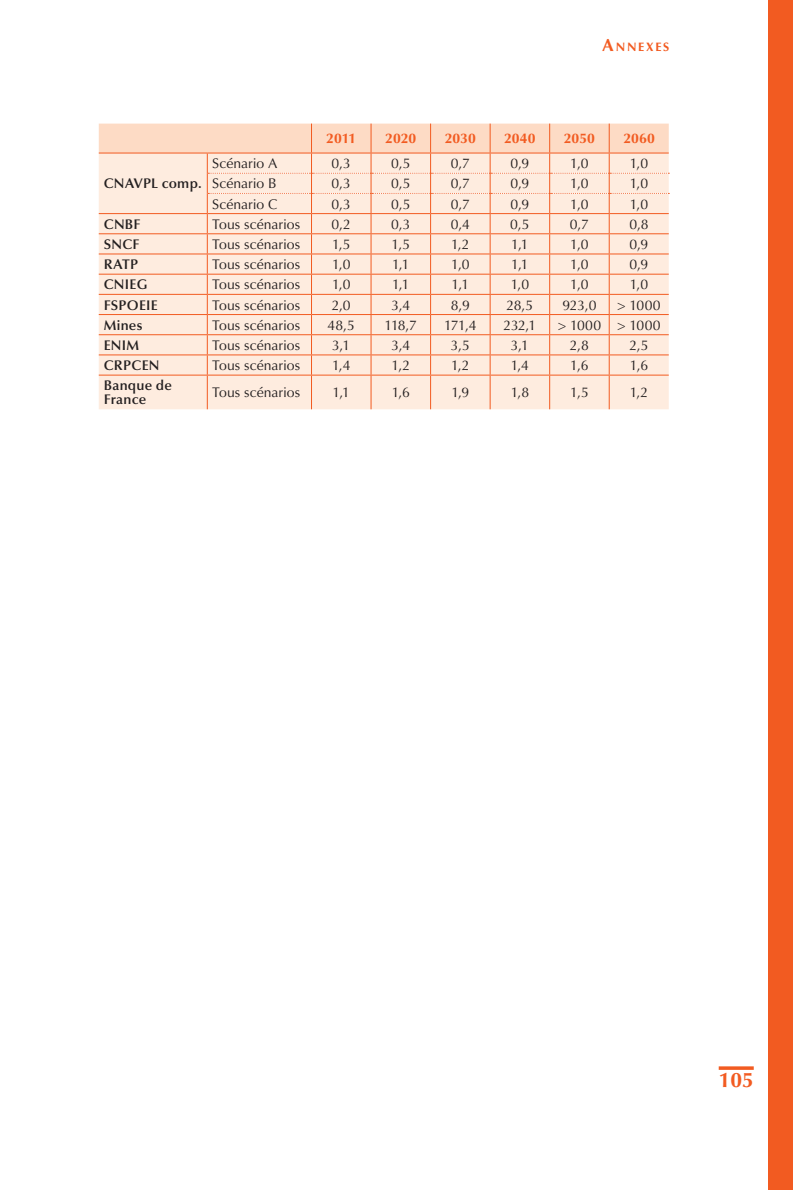
<style>
.page{position:relative;width:793px;height:1190px;background:#fff}
.page>*{position:absolute;margin:0;border:0;box-sizing:border-box;transform-origin:0 0}
.t1{font:700 21px "Optima LT Std";color:#f25b21}
.t2{font:14px "Optima LT Std";color:#231f20}
.t3{font:600 14px/14px "Optima LT Std";letter-spacing:.02em;color:#231f20}
.t4{font:700 14px "Optima LT Std";letter-spacing:.005em;color:#f25b21}
.t5{font:14px "Optima LT Std";letter-spacing:.025em;color:#231f20}
.t6{font:700 12.25px "Optima LT Std";letter-spacing:.145em;color:#f25b21}
.s1{font-size:17.5px}
</style>
<div class="page">
<svg style="left:719px;top:1066px;width:35px;height:4px"></svg>
<div style="left:768px;top:0;width:25px;height:1190px;background:#f25b21"></div>
<div style="left:99px;top:376px;width:570px;height:33px;background:#feecdf"></div>
<hr style="left:99px;top:375px;width:108px;height:1px;background:#f25b21">
<hr style="left:207px;top:375px;width:104px;height:1px;background:#f25b21">
<hr style="left:311px;top:375px;width:60px;height:1px;background:#f25b21">
<hr style="left:371px;top:375px;width:59px;height:1px;background:#f25b21">
<hr style="left:430px;top:375px;width:60px;height:1px;background:#f25b21">
<hr style="left:490px;top:375px;width:60px;height:1px;background:#f25b21">
<hr style="left:550px;top:375px;width:59px;height:1px;background:#f25b21">
<hr style="left:609px;top:375px;width:60px;height:1px;background:#f25b21">
<svg style="left:99px;top:124px;width:570px;height:251px;background:#fde2d1"></svg>
<hr style="left:207px;top:375px;width:1px;height:34px;background:#f25b21">
<hr style="left:311px;top:375px;width:1px;height:34px;background:#f25b21">
<hr style="left:371px;top:375px;width:1px;height:34px;background:#f25b21">
<hr style="left:430px;top:375px;width:1px;height:34px;background:#f25b21">
<hr style="left:490px;top:375px;width:1px;height:34px;background:#f25b21">
<hr style="left:549px;top:375px;width:1px;height:34px;background:#f25b21">
<hr style="left:609px;top:375px;width:1px;height:34px;background:#f25b21">
<p class="t6" style="left:602px;top:40px;width:69px"><span class="s1">A</span>NNEXES</p>
<p class="t3" style="left:104px;top:177px;width:99px">CNAVPL comp.</p>
<p class="t4" style="left:326px;top:130px;width:32px">2011</p>
<p class="t4" style="left:385px;top:130px;width:33px">2020</p>
<p class="t4" style="left:445px;top:130px;width:33px">2030</p>
<p class="t4" style="left:504px;top:130px;width:33px">2040</p>
<p class="t4" style="left:564px;top:130px;width:33px">2050</p>
<p class="t4" style="left:623px;top:130px;width:33px">2060</p>
<p class="t2" style="left:212px;top:155px;width:67px">Scénario A</p>
<p class="t2" style="left:332px;top:155px;width:21px">0,3</p>
<p class="t2" style="left:391px;top:155px;width:21px">0,5</p>
<p class="t2" style="left:451px;top:155px;width:21px">0,7</p>
<p class="t2" style="left:510px;top:155px;width:20px">0,9</p>
<p class="t2" style="left:570px;top:155px;width:20px">1,0</p>
<p class="t2" style="left:630px;top:155px;width:20px">1,0</p>
<p class="t2" style="left:212px;top:176px;width:66px">Scénario B</p>
<p class="t2" style="left:332px;top:176px;width:21px">0,3</p>
<p class="t2" style="left:391px;top:176px;width:21px">0,5</p>
<p class="t2" style="left:451px;top:176px;width:21px">0,7</p>
<p class="t2" style="left:510px;top:176px;width:20px">0,9</p>
<p class="t2" style="left:570px;top:176px;width:20px">1,0</p>
<p class="t2" style="left:630px;top:176px;width:20px">1,0</p>
<p class="t2" style="left:212px;top:196px;width:67px">Scénario C</p>
<p class="t2" style="left:332px;top:196px;width:21px">0,3</p>
<p class="t2" style="left:391px;top:196px;width:21px">0,5</p>
<p class="t2" style="left:451px;top:196px;width:21px">0,7</p>
<p class="t2" style="left:510px;top:196px;width:20px">0,9</p>
<p class="t2" style="left:570px;top:196px;width:20px">1,0</p>
<p class="t2" style="left:630px;top:196px;width:20px">1,0</p>
<p class="t3" style="left:104px;top:217px;width:38px">CNBF</p>
<p class="t2" style="left:212px;top:216px;width:89px">Tous scénarios</p>
<p class="t2" style="left:332px;top:216px;width:21px">0,2</p>
<p class="t2" style="left:391px;top:216px;width:21px">0,3</p>
<p class="t2" style="left:451px;top:216px;width:21px">0,4</p>
<p class="t2" style="left:510px;top:216px;width:21px">0,5</p>
<p class="t2" style="left:570px;top:216px;width:21px">0,7</p>
<p class="t2" style="left:629px;top:216px;width:21px">0,8</p>
<p class="t3" style="left:104px;top:237px;width:37px">SNCF</p>
<p class="t2" style="left:212px;top:236px;width:89px">Tous scénarios</p>
<p class="t2" style="left:332px;top:236px;width:20px">1,5</p>
<p class="t2" style="left:391px;top:236px;width:20px">1,5</p>
<p class="t2" style="left:451px;top:236px;width:20px">1,2</p>
<p class="t2" style="left:511px;top:236px;width:19px">1,1</p>
<p class="t2" style="left:570px;top:236px;width:20px">1,0</p>
<p class="t2" style="left:629px;top:236px;width:20px">0,9</p>
<p class="t3" style="left:104px;top:258px;width:36px">RATP</p>
<p class="t2" style="left:212px;top:256px;width:89px">Tous scénarios</p>
<p class="t2" style="left:332px;top:256px;width:20px">1,0</p>
<p class="t2" style="left:392px;top:256px;width:19px">1,1</p>
<p class="t2" style="left:451px;top:256px;width:20px">1,0</p>
<p class="t2" style="left:511px;top:256px;width:19px">1,1</p>
<p class="t2" style="left:570px;top:256px;width:20px">1,0</p>
<p class="t2" style="left:629px;top:256px;width:20px">0,9</p>
<p class="t3" style="left:104px;top:278px;width:45px">CNIEG</p>
<p class="t2" style="left:212px;top:276px;width:89px">Tous scénarios</p>
<p class="t2" style="left:332px;top:276px;width:20px">1,0</p>
<p class="t2" style="left:392px;top:276px;width:19px">1,1</p>
<p class="t2" style="left:451px;top:276px;width:19px">1,1</p>
<p class="t2" style="left:511px;top:276px;width:20px">1,0</p>
<p class="t2" style="left:570px;top:276px;width:20px">1,0</p>
<p class="t2" style="left:630px;top:276px;width:20px">1,0</p>
<p class="t3" style="left:104px;top:298px;width:56px">FSPOEIE</p>
<p class="t2" style="left:212px;top:297px;width:89px">Tous scénarios</p>
<p class="t2" style="left:332px;top:297px;width:20px">2,0</p>
<p class="t2" style="left:391px;top:297px;width:20px">3,4</p>
<p class="t2" style="left:451px;top:297px;width:20px">8,9</p>
<p class="t2" style="left:506px;top:297px;width:28px">28,5</p>
<p class="t2" style="left:562px;top:297px;width:36px">923,0</p>
<p class="t2" style="left:617px;top:297px;width:45px">&gt; 1000</p>
<p class="t3" style="left:104px;top:318px;width:40px">Mines</p>
<p class="t2" style="left:212px;top:317px;width:89px">Tous scénarios</p>
<p class="t2" style="left:328px;top:317px;width:29px">48,5</p>
<p class="t2" style="left:384px;top:317px;width:34px">118,7</p>
<p class="t2" style="left:444px;top:317px;width:34px">171,4</p>
<p class="t2" style="left:503px;top:317px;width:34px">232,1</p>
<p class="t5" style="left:558px;top:317px;width:105px">&gt; 1000 &gt; 1000</p>
<p class="t3" style="left:104px;top:338px;width:37px">ENIM</p>
<p class="t2" style="left:212px;top:337px;width:89px">Tous scénarios</p>
<p class="t2" style="left:332px;top:337px;width:19px">3,1</p>
<p class="t2" style="left:391px;top:337px;width:20px">3,4</p>
<p class="t2" style="left:451px;top:337px;width:21px">3,5</p>
<p class="t2" style="left:511px;top:337px;width:19px">3,1</p>
<p class="t2" style="left:570px;top:337px;width:21px">2,8</p>
<p class="t2" style="left:629px;top:337px;width:21px">2,5</p>
<p class="t3" style="left:104px;top:359px;width:57px">CRPCEN</p>
<p class="t2" style="left:212px;top:357px;width:89px">Tous scénarios</p>
<p class="t2" style="left:332px;top:357px;width:20px">1,4</p>
<p class="t2" style="left:391px;top:357px;width:20px">1,2</p>
<p class="t2" style="left:451px;top:357px;width:20px">1,2</p>
<p class="t2" style="left:511px;top:357px;width:20px">1,4</p>
<p class="t2" style="left:570px;top:357px;width:20px">1,6</p>
<p class="t2" style="left:630px;top:357px;width:20px">1,6</p>
<p class="t3" style="left:104px;top:379px;width:70px">Banque de<br>France</p>
<p class="t2" style="left:212px;top:384px;width:89px">Tous scénarios</p>
<p class="t2" style="left:332px;top:384px;width:19px">1,1</p>
<p class="t2" style="left:392px;top:384px;width:20px">1,6</p>
<p class="t2" style="left:451px;top:384px;width:20px">1,9</p>
<p class="t2" style="left:511px;top:384px;width:20px">1,8</p>
<p class="t2" style="left:570px;top:384px;width:20px">1,5</p>
<p class="t2" style="left:630px;top:384px;width:20px">1,2</p>
<h1 class="t1" style="left:719px;top:1068px;width:37px">105</h1>
</div>
